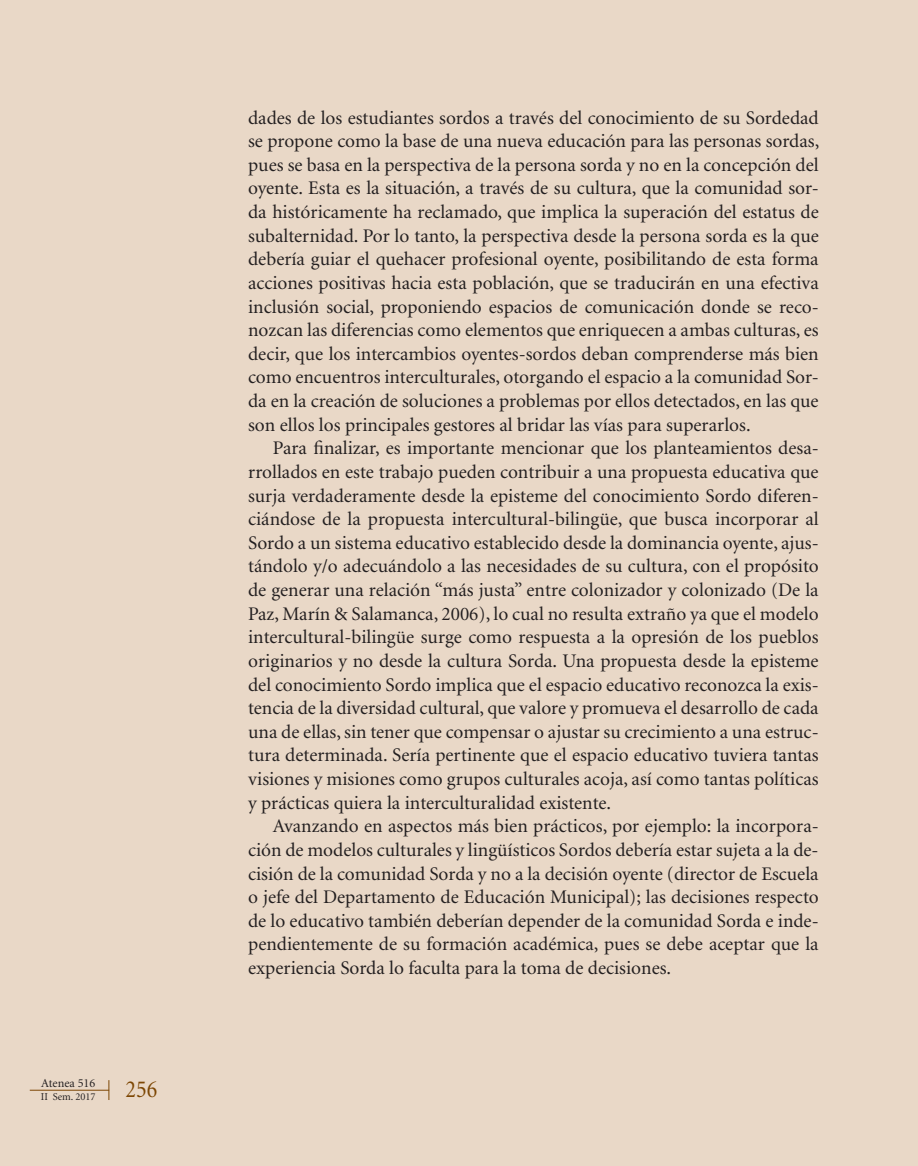
<style>
.page{position:relative;width:918px;height:1166px;background:#e9d8c7}
.page>*{position:absolute;margin:0;border:0;box-sizing:border-box;transform-origin:0 0}
.t1{font:24.5px "Minion";color:#7d4704;scale:.9 1}
.t2{font:19.25px/23.6px "Minion";color:#231f20;text-align:justify}
.t3{font:12.25px "Minion";color:#231f20}
.t4{font:10.5px "Minion";color:#231f20}
</style>
<div class="page">
<hr style="left:30px;top:1090px;width:79px;height:1px;background:#7d4704">
<svg style="left:109px;top:1080px;width:1px;height:20px"></svg>
<p class="t3" style="left:41px;top:1077px;width:56px">Atenea 516</p>
<p class="t4" style="left:41px;top:1091px;width:56px">II Sem. 2017</p>
<p class="t1" style="left:126px;top:1077px;width:37px">256</p>
<p class="t2" style="left:248px;top:106px;width:572px">dades de los estudiantes sordos a través del conocimiento de su Sordedad se propone como la base de una nueva educación para las personas sordas, pues se basa en la perspectiva de la persona sorda y no en la concepción del oyente. Esta es la situación, a través de su cultura, que la comunidad sor&shy;da históricamente ha reclamado, que implica la superación del estatus de subalternidad. Por lo tanto, la perspectiva desde la persona sorda es la que debería guiar el quehacer profesional oyente, posibilitando de esta forma acciones positivas hacia esta población, que se traducirán en una efectiva inclusión social, proponiendo espacios de comunicación donde se reco&shy;nozcan las diferencias como elementos que enriquecen a ambas culturas, es decir, que los intercambios oyentes-sordos deban comprenderse más bien como encuentros interculturales, otorgando el espacio a la comunidad Sor&shy;da en la creación de soluciones a problemas por ellos detectados, en las que son ellos los principales gestores al bridar las vías para superarlos.</p>
<p class="t2" style="left:248px;top:437px;width:572px;text-indent:25px">Para finalizar, es importante mencionar que los planteamientos desa&shy;rrollados en este trabajo pueden contribuir a una propuesta educativa que surja verdaderamente desde la episteme del conocimiento Sordo diferen&shy;ciándose de la propuesta intercultural-bilingüe, que busca incorporar al Sordo a un sistema educativo establecido desde la dominancia oyente, ajus&shy;tándolo y/o adecuándolo a las necesidades de su cultura, con el propósito de generar una relación “más justa” entre colonizador y colonizado (De la Paz, Marín &amp; Salamanca, 2006), lo cual no resulta extraño ya que el modelo intercultural-bilingüe surge como respuesta a la opresión de los pueblos originarios y no desde la cultura Sorda. Una propuesta desde la episteme del conocimiento Sordo implica que el espacio educativo reconozca la exis&shy;tencia de la diversidad cultural, que valore y promueva el desarrollo de cada una de ellas, sin tener que compensar o ajustar su crecimiento a una estruc&shy;tura determinada. Sería pertinente que el espacio educativo tuviera tantas visiones y misiones como grupos culturales acoja, así como tantas políticas y prácticas quiera la interculturalidad existente.</p>
<p class="t2" style="left:248px;top:815px;width:572px;text-indent:25px">Avanzando en aspectos más bien prácticos, por ejemplo: la incorpora&shy;ción de modelos culturales y lingüísticos Sordos debería estar sujeta a la de&shy;cisión de la comunidad Sorda y no a la decisión oyente (director de Escuela o jefe del Departamento de Educación Municipal); las decisiones respecto de lo educativo también deberían depender de la comunidad Sorda e inde&shy;pendientemente de su formación académica, pues se debe aceptar que la experiencia Sorda lo faculta para la toma de decisiones.</p>
</div>
